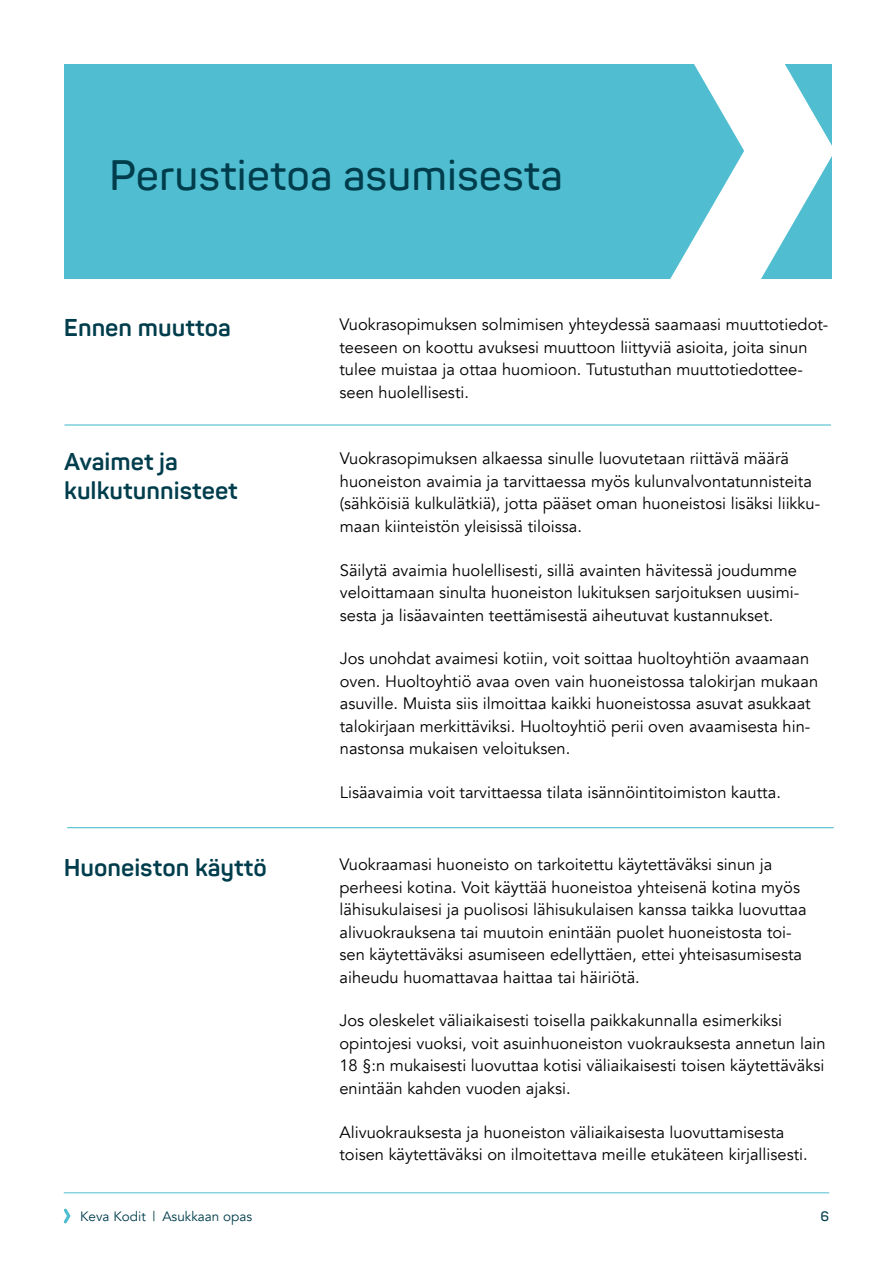
<style>
.page{position:relative;width:893px;height:1263px;background:#fff}
.page>*{position:absolute;margin:0;border:0;box-sizing:border-box;transform-origin:0 0}
.t1{font:600 42px "Panton";color:#003d4c}
.t2{font:700 24px/28.5px "Panton";color:#003d4c}
.Leipäteksti{font:16.5px/22.5px "Avenir";color:#000}
.t3{font:13.5px "Avenir";color:#003d4c}
.t4{font:600 13.5px "Panton";color:#003d4c}
</style>
<div class="page">
<hr style="left:64px;top:1192px;width:765px;height:1px;background:#50bed0">
<svg style="left:64px;top:1208px;width:7px;height:15px"></svg>
<div style="left:64px;top:64px;width:767px;height:215px;background:#50bed0"></div>
<svg style="left:670px;top:64px;width:161px;height:215px"></svg>
<hr style="left:64px;top:424px;width:767px;height:2px;background:#50bed0">
<hr style="left:67px;top:827px;width:767px;height:1px;background:#50bed0">
<h2 class="t1" style="left:109px;top:149px;width:455px">Perustietoa asumisesta</h2>
<h3 class="t2" style="left:64px;top:313px;width:169px">Ennen muuttoa</h3>
<p class="Leipäteksti" style="left:339px;top:313px;width:490px">Vuokrasopimuksen solmimisen yhteydessä saamaasi muuttotiedot&shy;teeseen on koottu avuksesi muuttoon liittyviä asioita, joita sinun tulee muistaa ja ottaa huomioon. Tutustuthan muuttotiedottee&shy;seen huolellisesti.</p>
<h3 class="t2" style="left:64px;top:447px;width:175px">Avaimet ja kulkutunnisteet</h3>
<p class="Leipäteksti" style="left:340px;top:448px;width:482px">Vuokrasopimuksen alkaessa sinulle luovutetaan riittävä määrä huoneiston avaimia ja tarvittaessa myös kulunvalvontatunnisteita (sähköisiä kulkulätkiä), jotta pääset oman huoneistosi lisäksi liikku&shy;maan kiinteistön yleisissä tiloissa.</p>
<p class="Leipäteksti" style="left:340px;top:559px;width:461px">Säilytä avaimia huolellisesti, sillä avainten hävitessä joudumme veloittamaan sinulta huoneiston lukituksen sarjoituksen uusimi&shy;sesta ja lisäavainten teettämisestä aiheutuvat kustannukset.</p>
<p class="Leipäteksti" style="left:340px;top:648px;width:480px">Jos unohdat avaimesi kotiin, voit soittaa huoltoyhtiön avaamaan oven. Huoltoyhtiö avaa oven vain huoneistossa talokirjan mukaan asuville. Muista siis ilmoittaa kaikki huoneistossa asuvat asukkaat talokirjaan merkittäviksi. Huoltoyhtiö perii oven avaamisesta hin&shy;nastonsa mukaisen veloituksen.</p>
<p class="Leipäteksti" style="left:340px;top:781px;width:443px">Lisäavaimia voit tarvittaessa tilata isännöintitoimiston kautta.</p>
<h3 class="t2" style="left:64px;top:853px;width:205px">Huoneiston käyttö</h3>
<p class="Leipäteksti" style="left:339px;top:853px;width:469px">Vuokraamasi huoneisto on tarkoitettu käytettäväksi sinun ja perheesi kotina. Voit käyttää huoneistoa yhteisenä kotina myös lähisukulaisesi ja puolisosi lähisukulaisen kanssa taikka luovuttaa alivuokrauksena tai muutoin enintään puolet huoneistosta toi&shy;sen käytettäväksi asumiseen edellyttäen, ettei yhteisasumisesta aiheudu huomattavaa haittaa tai häiriötä.</p>
<p class="Leipäteksti" style="left:339px;top:1010px;width:488px">Jos oleskelet väliaikaisesti toisella paikkakunnalla esimerkiksi opintojesi vuoksi, voit asuinhuoneiston vuokrauksesta annetun lain 18 §:n mukaisesti luovuttaa kotisi väliaikaisesti toisen käytettäväksi enintään kahden vuoden ajaksi.</p>
<p class="Leipäteksti" style="left:339px;top:1121px;width:470px">Alivuokrauksesta ja huoneiston väliaikaisesta luovuttamisesta toisen käytettäväksi on ilmoitettava meille etukäteen kirjallisesti.</p>
<p class="t3" style="left:80px;top:1208px;width:174px">Keva Kodit | Asukkaan opas</p>
<p class="t4" style="left:820px;top:1208px;width:10px">6</p>
</div>
